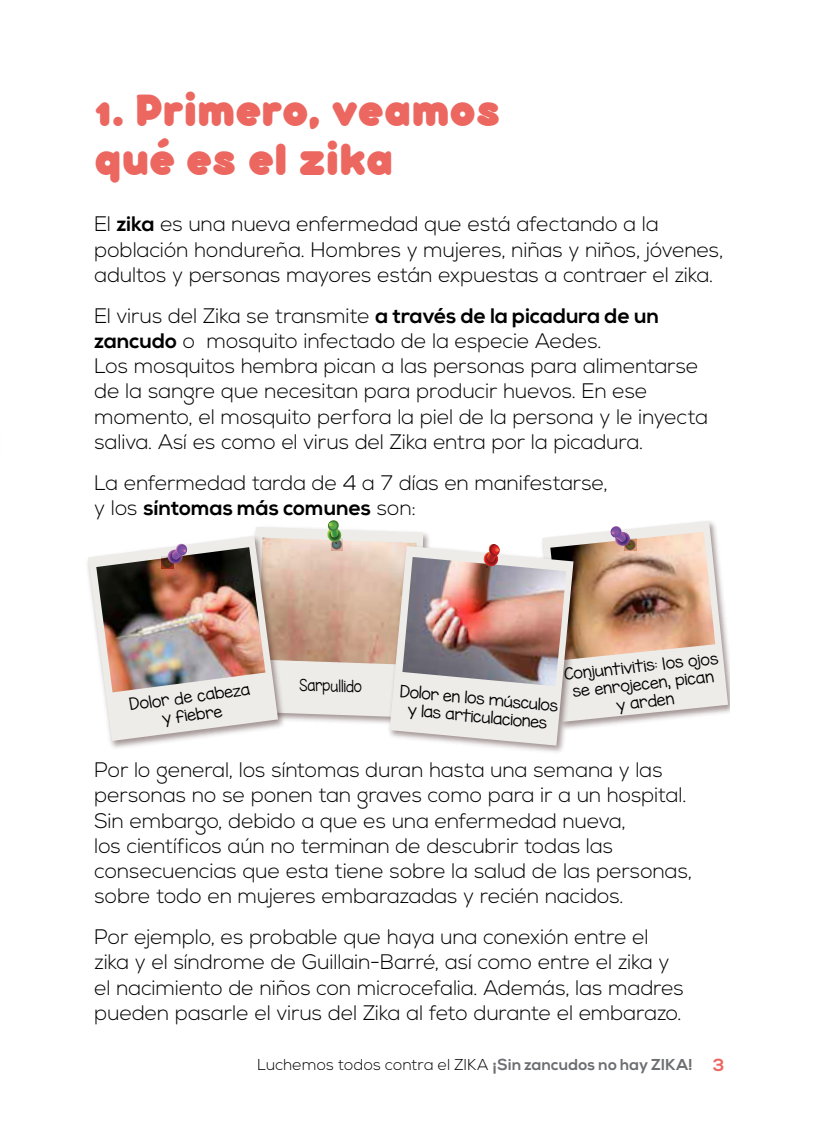
<style>
.page{position:relative;width:819px;height:1134px;background:#fff}
.page>*{position:absolute;margin:0;border:0;box-sizing:border-box;transform-origin:0 0}
.t1{font:900 49px/49px "bubbleboddy";color:#ec6760}
.t2{font:300 21px/25.2px "Nexa";color:#000}
.t3{font:300 15.75px "Nexa";letter-spacing:.01em;color:#000}
.t4{font:15.05px/18px "KG Miss Kindergarten";color:#000;text-align:center}
.t5{font:15.05px "KG Miss Kindergarten";color:#000;scale:.85 1}
.t6{font:14.88px/17.8px "KG Miss Kindergarten";color:#000;text-align:center}
.s1{font-weight:700}
.s2{font-weight:700;color:#6d6e71}
.s3{font-weight:700;font-size:17.5px;color:#ec6760}
</style>
<div class="page">
<svg style="left:584px;top:521px;width:144px;height:201px;fill:#edece9"></svg>
<img style="left:574px;top:532px;width:141px;height:128px">
<div style="left:625px;top:539px;width:11px;height:11px;background:#bb7a58;border-radius:50%"></div>
<div style="left:625px;top:540px;width:11px;height:10px;background:#866048;border-radius:50%"></div>
<div style="left:625px;top:540px;width:10px;height:10px;background:#865e48;border-radius:50%"></div>
<svg style="left:626px;top:541px;width:9px;height:9px"></svg>
<div style="left:626px;top:541px;width:8px;height:8px;background:#5d4d2f;border-radius:50%"></div>
<div style="left:626px;top:542px;width:7px;height:7px;background:#5e502b;border-radius:50%"></div>
<svg style="left:610px;top:526px;width:23px;height:22px"></svg>
<img style="left:87px;top:562px;width:85px;height:186px">
<svg style="left:88px;top:536px;width:162px;height:205px;fill:#edece9"></svg>
<img style="left:96px;top:547px;width:154px;height:145px">
<div style="left:162px;top:557px;width:11px;height:11px;background:#461d12;border-radius:50%"></div>
<div style="left:162px;top:558px;width:11px;height:10px;background:#612b19;border-radius:50%"></div>
<div style="left:163px;top:558px;width:9px;height:10px;background:#5c2b18;border-radius:50%"></div>
<div style="left:163px;top:558px;width:9px;height:9px;background:#3a1c11;border-radius:50%"></div>
<div style="left:163px;top:559px;width:9px;height:8px;background:#472614;border-radius:50%"></div>
<div style="left:164px;top:559px;width:8px;height:8px;background:#512d15;border-radius:50%"></div>
<div style="left:164px;top:559px;width:7px;height:7px;background:#4b2c14;border-radius:50%"></div>
<svg style="left:165px;top:544px;width:23px;height:22px"></svg>
<img style="left:489px;top:541px;width:95px;height:211px">
<img style="left:250px;top:520px;width:324px;height:226px">
<h1 class="t1" style="left:94px;top:83px;width:408px">1. Primero, veamos qué es el zika</h1>
<p class="t2" style="left:94px;top:213px;width:630px">El <span class="s1">zika</span> es una nueva enfermedad que está afectando a la población hondureña. Hombres y mujeres, niñas y niños, jóvenes, adultos y personas mayores están expuestas a contraer el zika.</p>
<p class="t2" style="left:94px;top:304px;width:615px">El virus del Zika se transmite <span class="s1">a través de la picadura de un zancudo</span> o mosquito infectado de la especie Aedes.<br>Los mosquitos hembra pican a las personas para alimentarse de la sangre que necesitan para producir huevos. En ese momento, el mosquito perfora la piel de la persona y le inyecta saliva. Así es como el virus del Zika entra por la picadura.</p>
<p class="t2" style="left:94px;top:471px;width:515px">La enfermedad tarda de 4 a 7 días en manifestarse, y los <span class="s1">síntomas más comunes</span> son:</p>
<p class="t4" style="left:564px;top:665px;width:156px;rotate:-6deg">Conjuntivitis: los ojos se enrojecen, pican<br>y arden</p>
<p class="t4" style="left:129px;top:695px;width:122px;rotate:-7deg">Dolor de cabeza y fiebre</p>
<p class="t5" style="left:300px;top:675px;width:75px;rotate:1deg">Sarpullido</p>
<p class="t6" style="left:402px;top:681px;width:160px;rotate:6deg">Dolor en los músculos y las articulaciones</p>
<p class="t2" style="left:94px;top:758px;width:599px">Por lo general, los síntomas duran hasta una semana y las personas no se ponen tan graves como para ir a un hospital.<br>Sin embargo, debido a que es una enfermedad nueva,<br>los científicos aún no terminan de descubrir todas las consecuencias que esta tiene sobre la salud de las personas, sobre todo en mujeres embarazadas y recién nacidos.</p>
<p class="t2" style="left:94px;top:925px;width:591px">Por ejemplo, es probable que haya una conexión entre el zika y el síndrome de Guillain-Barré, así como entre el zika y el nacimiento de niños con microcefalia. Además, las madres pueden pasarle el virus del Zika al feto durante el embarazo.</p>
<p class="t3" style="left:258px;top:1056px;width:468px">Luchemos todos contra el ZIKA <span class="s2">¡Sin zancudos no hay ZIKA!</span> <span class="s3">3</span></p>
</div>
